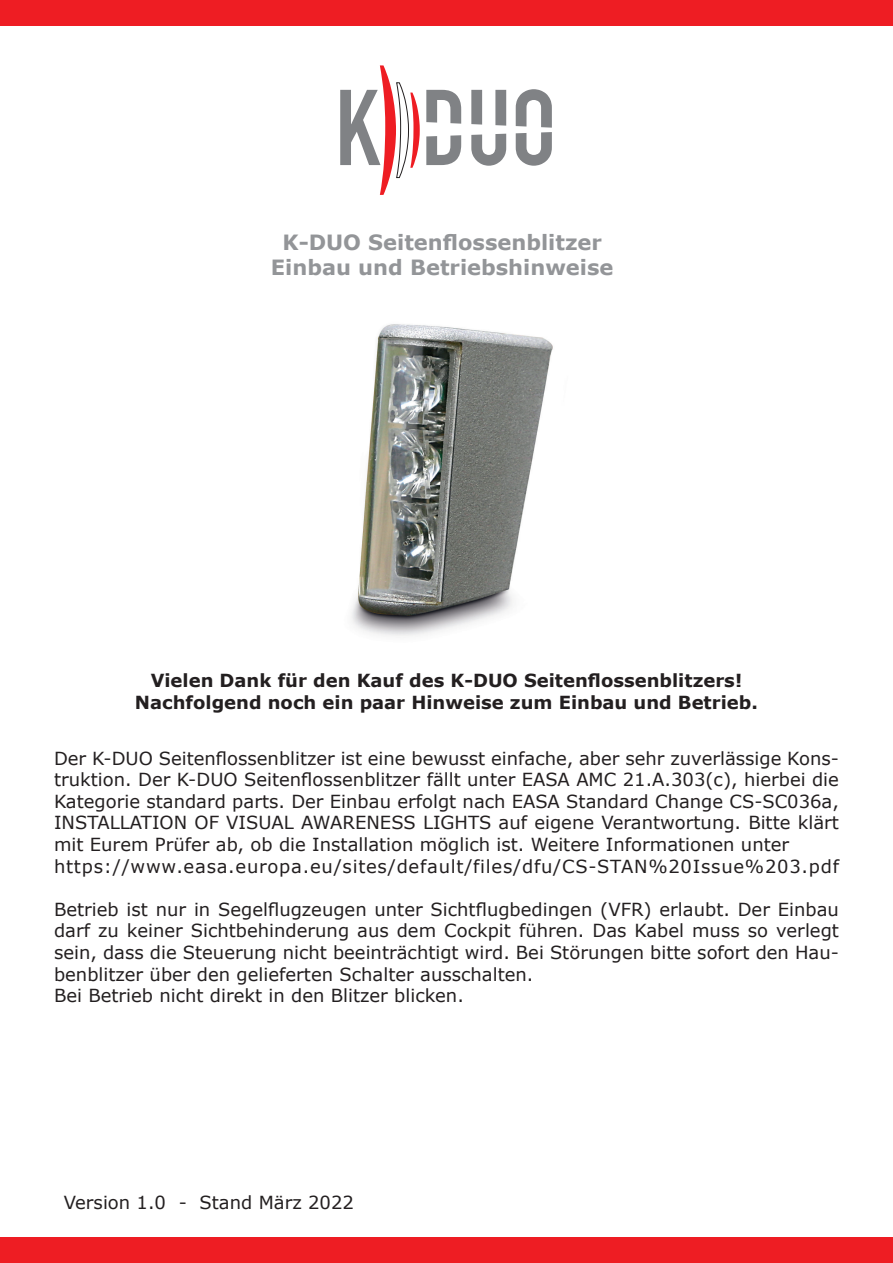
<style>
.page{position:relative;width:893px;height:1263px;background:#fff}
.page>*{position:absolute;margin:0;border:0;box-sizing:border-box;transform-origin:0 0}
.t1{font:700 21px/25.2px "Verdana";color:#939598;text-align:center}
.t2{font:18px/21.6px "Verdana";color:#231f20}
.t3{font:700 18px/21.6px "Verdana";color:#231f20;text-align:center}
</style>
<div class="page">
<img style="left:351px;top:324px;width:202px;height:312px">
<svg style="left:340px;top:65px;width:212px;height:130px"></svg>
<div style="left:0;top:1237px;width:893px;height:26px;background:#ee1d23"></div>
<div style="left:0;top:0;width:893px;height:26px;background:#ee1d23"></div>
<p class="t1" style="left:271px;top:230px;width:344px">K-DUO Seitenflossenblitzer<br>Einbau und Betriebshinweise</p>
<p class="t3" style="left:135px;top:670px;width:624px">Vielen Dank für den Kauf des K-DUO Seitenflossenblitzers!<br>Nachfolgend noch ein paar Hinweise zum Einbau und Betrieb.</p>
<p class="t2" style="left:54px;top:747px;width:787px">Der K-DUO Seitenflossenblitzer ist eine bewusst einfache, aber sehr zuverlässige Kons&shy;truktion. Der K-DUO Seitenflossenblitzer fällt unter EASA AMC 21.A.303(c), hierbei die Kategorie standard parts. Der Einbau erfolgt nach EASA Standard Change CS-SC036a, INSTALLATION OF VISUAL AWARENESS LIGHTS auf eigene Verantwortung. Bitte klärt mit Eurem Prüfer ab, ob die Installation möglich ist. Weitere Informationen unter https://www.easa.europa.eu/sites/default/files/dfu/CS-STAN%20Issue%203.pdf</p>
<p class="t2" style="left:54px;top:899px;width:786px">Betrieb ist nur in Segelflugzeugen unter Sichtflugbedingen (VFR) erlaubt. Der Einbau darf zu keiner Sichtbehinderung aus dem Cockpit führen. Das Kabel muss so verlegt sein, dass die Steuerung nicht beeinträchtigt wird. Bei Störungen bitte sofort den Hau&shy;benblitzer über den gelieferten Schalter ausschalten.<br>Bei Betrieb nicht direkt in den Blitzer blicken.</p>
<p class="t2" style="left:64px;top:1191px;width:292px">Version 1.0 - Stand März 2022</p>
</div>
